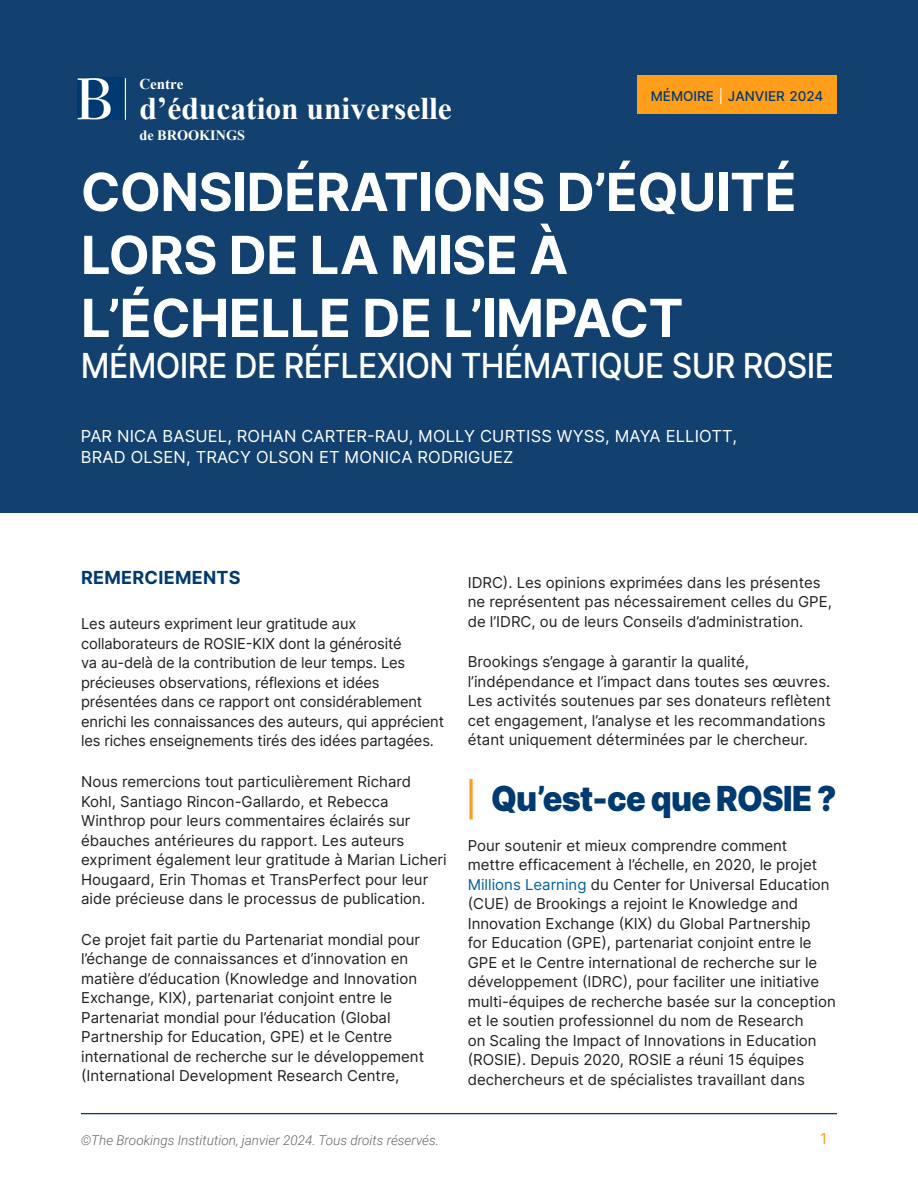
<style>
.page{position:relative;width:918px;height:1188px;background:#fff}
.page>*{position:absolute;margin:0;border:0;box-sizing:border-box;transform-origin:0 0}
.t1{font:700 52.5px/63px "Inter";letter-spacing:-.01em;color:#fff}
.t2{font:500 34.5px "Inter";letter-spacing:-.02em;color:#fff;scale:.93 1}
.heading_1{font:900 34.5px "Inter";letter-spacing:-.02em;color:#003a70;scale:.94 1}
.t3{font:700 31.5px "Times New Roman";color:#fff}
.heading_3{font:700 18px "Inter";letter-spacing:.015em;color:#003a70}
.t4{font:16.5px/21px "Inter";letter-spacing:.01em;color:#fff}
.Body_Text{font:15px/19.5px "Inter";color:#231f20}
.t5{font:700 15px "Times New Roman";color:#fff}
.t6{font:15px "Inter";color:#ff9e1c}
.t7{font:700 14.25px "Times New Roman";color:#fff}
.t8{font:italic 300 13.5px "Roboto";color:#656667}
.t9{font:500 13.5px "Inter";color:#003a70}
.s1{font-weight:400;color:#fff}
.s2{color:#0061a0}
</style>
<div class="page">
<hr style="left:81px;top:1113px;width:756px;height:1px;background:#003a70">
<div style="left:0;top:0;width:918px;height:513px;background:#12416f"></div>
<svg style="left:469px;top:779px;width:4px;height:40px"></svg>
<img style="left:78px;top:78px;width:47px;height:41px">
<div style="left:637px;top:75px;width:200px;height:39px;background:#ff9e1b"></div>
<p class="t5" style="left:139px;top:73px;width:45px">Centre</p>
<p class="t3" style="left:139px;top:86px;width:314px">d’éducation universelle</p>
<p class="t7" style="left:139px;top:125px;width:107px">de BROOKINGS</p>
<p class="t9" style="left:651px;top:86px;width:174px">MÉMOIRE <span class="s1">|</span> JANVIER 2024</p>
<p class="t1" style="left:81px;top:159px;width:717px">CONSIDÉRATIONS D’ÉQUITÉ<br>LORS DE LA MISE À<br>L’ÉCHELLE DE L’IMPACT</p>
<p class="t2" style="left:81px;top:341px;width:811px">MÉMOIRE DE RÉFLEXION THÉMATIQUE SUR ROSIE</p>
<p class="t4" style="left:81px;top:425px;width:658px">PAR NICA BASUEL, ROHAN CARTER-RAU, MOLLY CURTISS WYSS, MAYA ELLIOTT,<br>BRAD OLSEN, TRACY OLSON ET MONICA RODRIGUEZ</p>
<p class="heading_3" style="left:81px;top:565px;width:161px">REMERCIEMENTS</p>
<p class="Body_Text" style="left:81px;top:614px;width:364px">Les auteurs expriment leur gratitude aux collaborateurs de ROSIE-KIX dont la générosité<br>va au-delà de la contribution de leur temps. Les précieuses observations, réflexions et idées présentées dans ce rapport ont considérablement enrichi les connaissances des auteurs, qui apprécient les riches enseignements tirés des idées partagées.</p>
<p class="Body_Text" style="left:81px;top:772px;width:367px">Nous remercions tout particulièrement Richard Kohl, Santiago Rincon-Gallardo, et Rebecca Winthrop pour leurs commentaires éclairés sur ébauches antérieures du rapport. Les auteurs expriment également leur gratitude à Marian Licheri Hougaard, Erin Thomas et TransPerfect pour leur aide précieuse dans le processus de publication.</p>
<p class="Body_Text" style="left:81px;top:929px;width:345px">Ce projet fait partie du Partenariat mondial pour l’échange de connaissances et d’innovation en matière d’éducation (Knowledge and Innovation Exchange, KIX), partenariat conjoint entre le Partenariat mondial pour l’éducation (Global Partnership for Education, GPE) et le Centre international de recherche sur le développement (International Development Research Centre,</p>
<p class="Body_Text" style="left:468px;top:572px;width:366px">IDRC). Les opinions exprimées dans les présentes ne représentent pas nécessairement celles du GPE, de l’IDRC, ou de leurs Conseils d’administration.</p>
<p class="Body_Text" style="left:468px;top:652px;width:365px">Brookings s’engage à garantir la qualité, l’indépendance et l’impact dans toutes ses œuvres.<br>Les activités soutenues par ses donateurs reflètent cet engagement, l’analyse et les recommandations étant uniquement déterminées par le chercheur.</p>
<p class="heading_1" style="left:491px;top:772px;width:369px">Qu’est-ce que ROSIE ?</p>
<p class="Body_Text" style="left:468px;top:835px;width:370px">Pour soutenir et mieux comprendre comment mettre efficacement à l’échelle, en 2020, le projet <span class="s2">Millions Learning</span> du Center for Universal Education (CUE) de Brookings a rejoint le Knowledge and Innovation Exchange (KIX) du Global Partnership<br>for Education (GPE), partenariat conjoint entre le GPE et le Centre international de recherche sur le développement (IDRC), pour faciliter une initiative multi-équipes de recherche basée sur la conception et le soutien professionnel du nom de Research<br>on Scaling the Impact of Innovations in Education (ROSIE). Depuis 2020, ROSIE a réuni 15 équipes dechercheurs et de spécialistes travaillant dans</p>
<p class="t8" style="left:81px;top:1130px;width:360px">©The Brookings Institution, janvier 2024. Tous droits réservés.</p>
<p class="t6" style="left:820px;top:1127px;width:8px">1</p>
</div>
